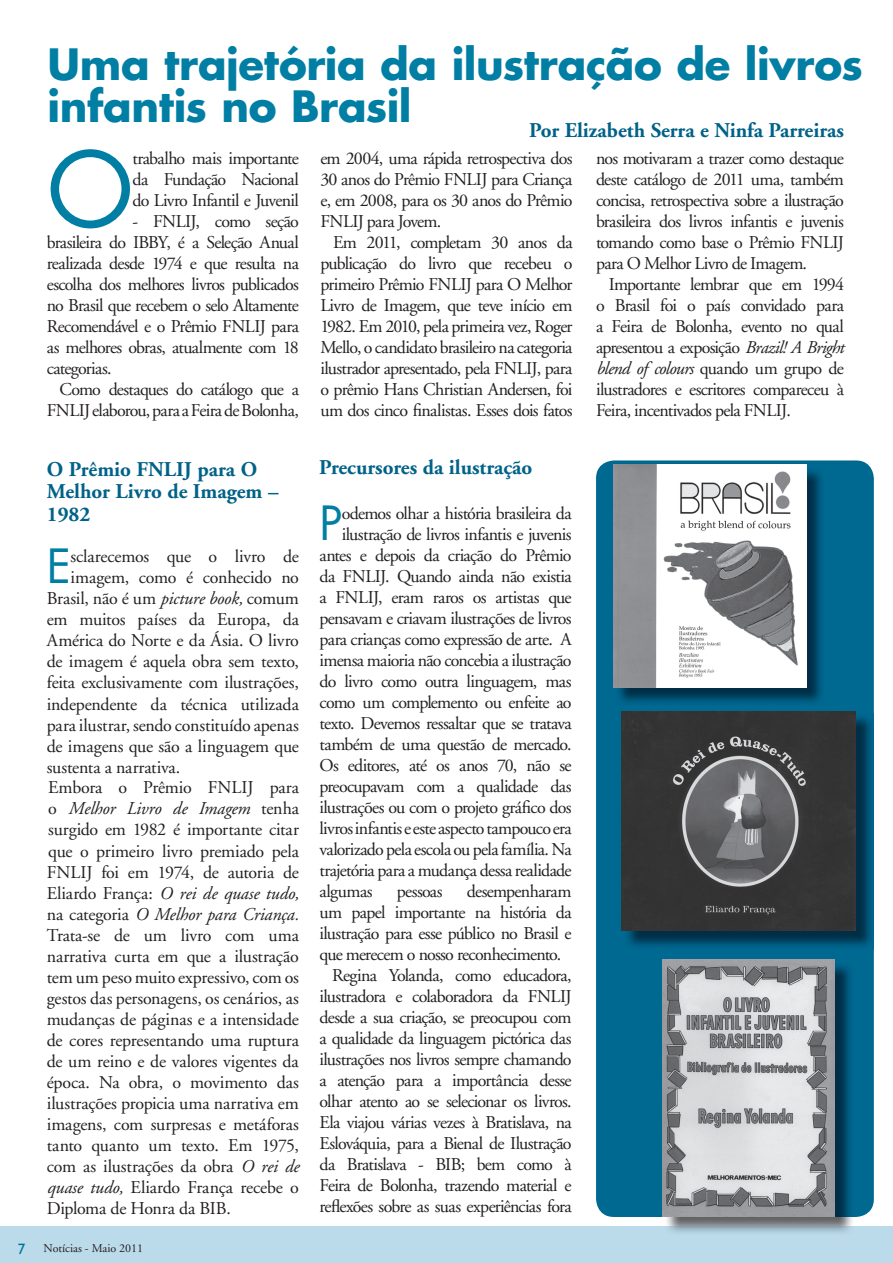
<style>
.page{position:relative;width:893px;height:1263px;background:#fff}
.page>*{position:absolute;margin:0;border:0;box-sizing:border-box;transform-origin:0 0}
.t1{font:101.55px "Futura";color:#007ea4}
.t2{font:45.9px "Futura";color:#007ea4}
.t3{font:700 42px/42px "Futura";letter-spacing:-.01em;color:#007ea4}
.t4{font:700 21px/22.5px "Adobe Garamond";color:#006288}
.t5{font:18px/21px "Adobe Garamond";letter-spacing:-.03em;color:#231f20;text-align:justify}
.t6{font:18px "Adobe Garamond";letter-spacing:-.01em;color:#231f20}
.t7{font:18px "Adobe Garamond";letter-spacing:-.005em;color:#231f20}
.t8{font:italic 18px "Adobe Garamond";letter-spacing:-.01em;color:#231f20}
.t9{font:18px "Adobe Garamond";letter-spacing:-.05em;color:#231f20}
.t10{font:12px "Adobe Garamond";color:#231f20}
.s1{font-style:italic}
.s2{font-style:normal}
.s3{font-family:"Gill Sans";font-size:15px;color:#00719c}
</style>
<div class="page">
<div style="left:0;top:1227px;width:893px;height:36px;background:#bbdaea"></div>
<div style="left:596px;top:460px;width:278px;height:757px;background:#006991;border-radius:18px"></div>
<img style="left:622px;top:711px;width:234px;height:220px">
<img style="left:615px;top:471px;width:206px;height:231px">
<img style="left:613px;top:464px;width:194px;height:223px">
<img style="left:665px;top:966px;width:189px;height:267px">
<img style="left:663px;top:960px;width:172px;height:256px">
<h3 class="t3" style="left:48px;top:43px;width:817px">Uma trajetória da ilustração de livros infantis no Brasil</h3>
<p class="t4" style="left:529px;top:119px;width:316px">Por Elizabeth Serra e Ninfa Parreiras</p>
<h1 class="t1" style="left:47px;top:120px;width:89px">O</h1>
<p class="t5" style="left:133px;top:148px;width:168px">trabalho mais importante da Fundação Nacional do Livro Infantil e Juvenil</p>
<p class="t5" style="left:320px;top:148px;width:254px">em 2004, uma rápida retrospectiva dos 30 anos do Prêmio FNLIJ para Criança e, em 2008, para os 30 anos do Prêmio FNLIJ para Jovem.</p>
<p class="t5" style="left:320px;top:232px;width:254px;text-indent:13px">Em 2011, completam 30 anos da publicação do livro que recebeu o primeiro Prêmio FNLIJ para O Melhor Livro de Imagem, que teve início em 1982. Em 2010, pela primeira vez, Roger Mello, o candidato brasileiro na categoria ilustrador apresentado, pela FNLIJ, para o prêmio Hans Christian Andersen, foi um dos cinco finalistas. Esses dois fatos</p>
<p class="t5" style="left:596px;top:149px;width:249px">nos motivaram a trazer como destaque deste catálogo de 2011 uma, também concisa, retrospectiva sobre a ilustração brasileira dos livros infantis e juvenis tomando como base o Prêmio FNLIJ para O Melhor Livro de Imagem.</p>
<p class="t5" style="left:596px;top:275px;width:249px;text-indent:13px">Importante lembrar que em 1994 o Brasil foi o país convidado para a Feira de Bolonha, evento no qual apresentou a exposição <span class="s1">Brazil! A Bright blend of colours</span> quando um grupo de ilustradores e escritores compareceu à Feira, incentivados pela FNLIJ.</p>
<p class="t5" style="left:47px;top:211px;width:254px;text-indent:86px">- FNLIJ, como seção brasileira do IBBY, é a Seleção Anual realizada desde 1974 e que resulta na escolha dos melhores livros publicados no Brasil que recebem o selo Altamente Recomendável e o Prêmio FNLIJ para as melhores obras, atualmente com 18 categorias.</p>
<p class="t5" style="left:47px;top:379px;width:254px;text-align:right">Como destaques do catálogo que a<br>FNLIJ elaborou, para a Feira de Bolonha,</p>
<p class="t4" style="left:47px;top:458px;width:233px">O Prêmio FNLIJ para O<br>Melhor Livro de Imagem –<br>1982</p>
<h2 class="t2" style="left:47px;top:535px;width:26px">E</h2>
<p class="t6" style="left:71px;top:547px;width:230px">sclarecemos que o livro de</p>
<p class="t6" style="left:71px;top:568px;width:230px">imagem, como é conhecido no</p>
<p class="t7" style="left:47px;top:589px;width:254px">Brasil, não é um <span class="s1">picture book,</span> comum</p>
<p class="t6" style="left:47px;top:610px;width:254px">em muitos países da Europa, da</p>
<p class="t5" style="left:47px;top:631px;width:254px">América do Norte e da Ásia. O livro</p>
<p class="t6" style="left:47px;top:652px;width:254px">de imagem é aquela obra sem texto,</p>
<p class="t6" style="left:47px;top:673px;width:254px">feita exclusivamente com ilustrações,</p>
<p class="t6" style="left:47px;top:694px;width:254px">independente da técnica utilizada</p>
<p class="t6" style="left:47px;top:715px;width:254px">para ilustrar, sendo constituído apenas</p>
<p class="t6" style="left:47px;top:736px;width:254px">de imagens que são a linguagem que</p>
<p class="t6" style="left:47px;top:757px;width:135px">sustenta a narrativa.</p>
<p class="t6" style="left:48px;top:778px;width:252px">Embora o Prêmio FNLIJ para</p>
<p class="t8" style="left:48px;top:799px;width:252px"><span class="s2">o</span> Melhor Livro de Imagem <span class="s2">tenha</span></p>
<p class="t5" style="left:48px;top:820px;width:252px">surgido em 1982 é importante citar</p>
<p class="t5" style="left:48px;top:841px;width:252px">que o primeiro livro premiado pela</p>
<p class="t5" style="left:47px;top:862px;width:254px">FNLIJ foi em 1974, de autoria de</p>
<p class="t8" style="left:47px;top:883px;width:254px"><span class="s2">Eliardo França:</span> O rei de quase tudo,</p>
<p class="t8" style="left:47px;top:904px;width:254px"><span class="s2">na categoria</span> O Melhor para Criança.</p>
<p class="t7" style="left:47px;top:925px;width:254px">Trata-se de um livro com uma</p>
<p class="t7" style="left:47px;top:946px;width:254px">narrativa curta em que a ilustração</p>
<p class="t5" style="left:47px;top:967px;width:254px">tem um peso muito expressivo, com os</p>
<p class="t6" style="left:47px;top:988px;width:254px">gestos das personagens, os cenários, as</p>
<p class="t6" style="left:47px;top:1009px;width:254px">mudanças de páginas e a intensidade</p>
<p class="t5" style="left:47px;top:1030px;width:254px">de cores representando uma ruptura</p>
<p class="t5" style="left:47px;top:1051px;width:254px">de um reino e de valores vigentes da</p>
<p class="t5" style="left:47px;top:1072px;width:254px">época. Na obra, o movimento das</p>
<p class="t6" style="left:47px;top:1093px;width:254px">ilustrações propicia uma narrativa em</p>
<p class="t7" style="left:47px;top:1114px;width:254px">imagens, com surpresas e metáforas</p>
<p class="t5" style="left:47px;top:1135px;width:254px">tanto quanto um texto. Em 1975,</p>
<p class="t7" style="left:47px;top:1156px;width:254px">com as ilustrações da obra <span class="s1">O rei de</span></p>
<p class="t6" style="left:47px;top:1177px;width:254px"><span class="s1">quase tudo,</span> Eliardo França recebe o</p>
<p class="t5" style="left:47px;top:1198px;width:186px">Diploma de Honra da BIB.</p>
<p class="t10" style="left:18px;top:1241px;width:127px"><span class="s3">7</span> Notícias - Maio 2011</p>
<p class="t4" style="left:319px;top:457px;width:215px">Precursores da ilustração</p>
<h2 class="t2" style="left:319px;top:491px;width:24px">p</h2>
<p class="t5" style="left:342px;top:503px;width:231px">odemos olhar a história brasileira da</p>
<p class="t5" style="left:342px;top:524px;width:231px">ilustração de livros infantis e juvenis</p>
<p class="t5" style="left:319px;top:545px;width:254px">antes e depois da criação do Prêmio</p>
<p class="t5" style="left:319px;top:566px;width:254px">da FNLIJ. Quando ainda não existia</p>
<p class="t5" style="left:319px;top:587px;width:254px">a FNLIJ, eram raros os artistas que</p>
<p class="t5" style="left:319px;top:608px;width:254px">pensavam e criavam ilustrações de livros</p>
<p class="t5" style="left:319px;top:629px;width:254px">para crianças como expressão de arte. A</p>
<p class="t5" style="left:319px;top:650px;width:254px">imensa maioria não concebia a ilustração</p>
<p class="t5" style="left:319px;top:671px;width:254px">do livro como outra linguagem, mas</p>
<p class="t9" style="left:319px;top:693px;width:254px">como um complemento ou enfeite ao</p>
<p class="t5" style="left:319px;top:713px;width:254px">texto. Devemos ressaltar que se tratava</p>
<p class="t5" style="left:319px;top:734px;width:254px">também de uma questão de mercado.</p>
<p class="t5" style="left:319px;top:755px;width:254px">Os editores, até os anos 70, não se</p>
<p class="t5" style="left:319px;top:776px;width:254px">preocupavam com a qualidade das</p>
<p class="t5" style="left:319px;top:797px;width:254px">ilustrações ou com o projeto gráfico dos</p>
<p class="t5" style="left:319px;top:818px;width:254px">livros infantis e este aspecto tampouco era</p>
<p class="t5" style="left:319px;top:839px;width:254px">valorizado pela escola ou pela família. Na</p>
<p class="t5" style="left:319px;top:860px;width:254px">trajetória para a mudança dessa realidade</p>
<p class="t5" style="left:319px;top:881px;width:55px">algumas</p>
<p class="t5" style="left:397px;top:881px;width:47px">pessoas</p>
<p class="t5" style="left:467px;top:881px;width:106px">desempenharam</p>
<p class="t5" style="left:319px;top:902px;width:254px">um papel importante na história da</p>
<p class="t5" style="left:319px;top:923px;width:254px">ilustração para esse público no Brasil e</p>
<p class="t5" style="left:319px;top:944px;width:243px">que merecem o nosso reconhecimento.</p>
<p class="t5" style="left:332px;top:965px;width:241px">Regina Yolanda, como educadora,</p>
<p class="t5" style="left:319px;top:986px;width:254px">ilustradora e colaboradora da FNLIJ</p>
<p class="t5" style="left:319px;top:1007px;width:254px">desde a sua criação, se preocupou com</p>
<p class="t5" style="left:319px;top:1028px;width:254px">a qualidade da linguagem pictórica das</p>
<p class="t5" style="left:319px;top:1049px;width:254px">ilustrações nos livros sempre chamando</p>
<p class="t5" style="left:319px;top:1070px;width:254px">a atenção para a importância desse</p>
<p class="t5" style="left:319px;top:1091px;width:254px">olhar atento ao se selecionar os livros.</p>
<p class="t5" style="left:319px;top:1112px;width:254px">Ela viajou várias vezes à Bratislava, na</p>
<p class="t5" style="left:319px;top:1133px;width:254px">Eslováquia, para a Bienal de Ilustração</p>
<p class="t5" style="left:319px;top:1154px;width:254px">da Bratislava - BIB; bem como à</p>
<p class="t5" style="left:319px;top:1175px;width:254px">Feira de Bolonha, trazendo material e</p>
<p class="t5" style="left:319px;top:1196px;width:254px">reflexões sobre as suas experiências fora</p>
</div>
